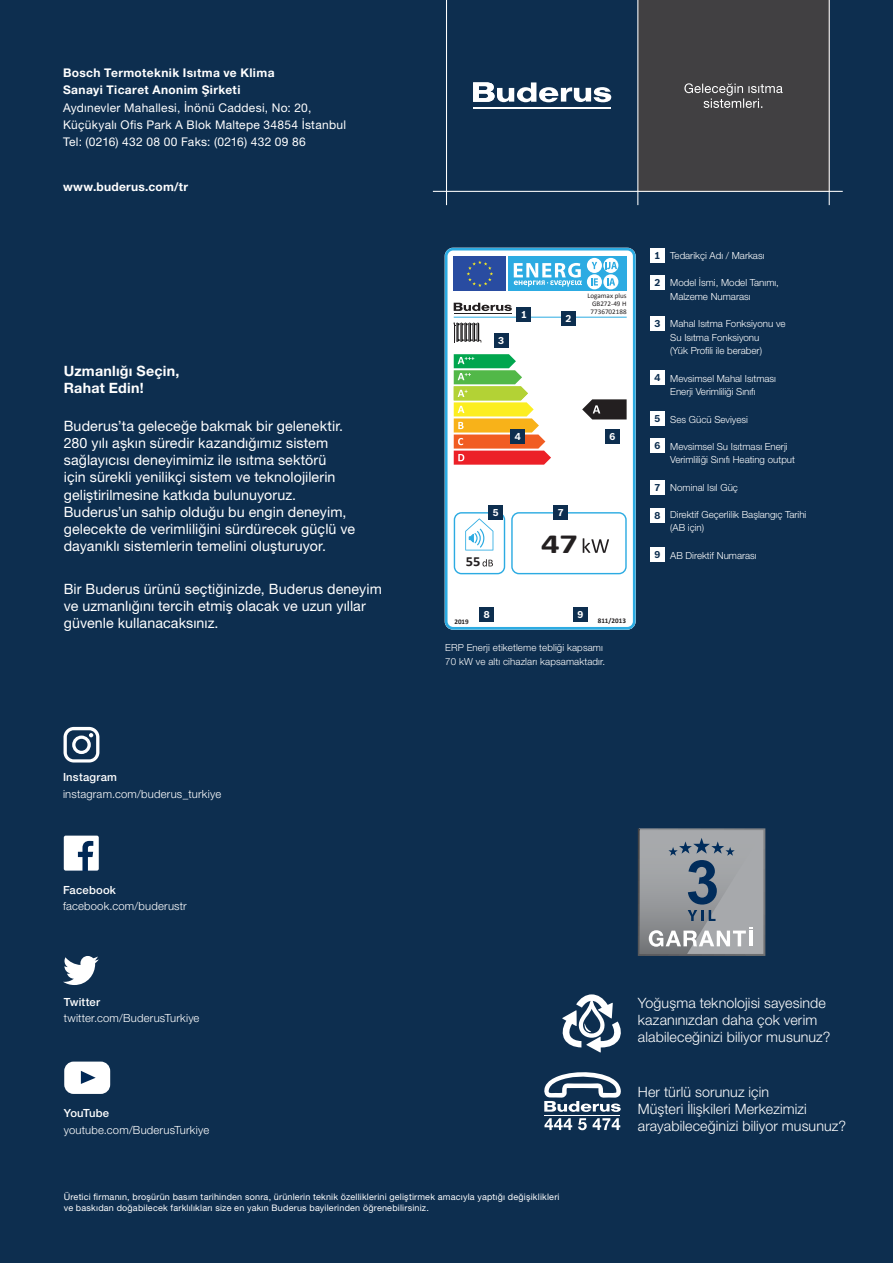
<style>
.page{position:relative;width:893px;height:1263px;background:#0d2e4f}
.page>*{position:absolute;margin:0;border:0;box-sizing:border-box;transform-origin:0 0}
.t1{font:700 27.9px "Calibri";color:#231f20;scale:1.31 1}
.t2{font:14.25px/17.1px "Helvetica Neue LT Pro";letter-spacing:.005em;color:#fff}
.t3{font:300 14.25px/17.1px "Helvetica Neue LT Pro";letter-spacing:.01em;color:#fff}
.t4{font:700 14.25px/17.1px "Helvetica Neue LT Pro";letter-spacing:.015em;color:#fff}
.t5{font:700 13.95px "Calibri";color:#231f20;scale:1.04 1}
.t6{font:12px/17.4px "Helvetica Neue LT Pro";letter-spacing:.025em;color:#fff}
.t7{font:700 12px/17.4px "Helvetica Neue LT Pro";letter-spacing:.03em;color:#fff}
.t8{font:300 11.25px "Helvetica Neue LT Pro";letter-spacing:.015em;color:#fff}
.t9{font:500 11.25px "Helvetica Neue LT Pro";letter-spacing:.02em;color:#fff}
.t10{font:500 11.25px "Helvetica Neue LT Pro";letter-spacing:-.02em;color:#fff}
.t11{font:300 9.75px/13.6px "Helvetica Neue LT Pro";color:#fff}
.t12{font:700 9.75px "Bosch Sans";color:#fff}
.t13{font:700 9.75px "Bosch Sans";color:#0d2e4f}
.t14{font:9px/10.5px "Helvetica Neue LT Pro";letter-spacing:.025em;color:#fff}
.t15{font:7.05px/7.8px "Calibri";color:#231f20;text-align:justify}
.t16{font:700 7.05px "Calibri";color:#231f20}
</style>
<div class="page">
<div style="left:638px;top:0;width:191px;height:191px;background:#414042"></div>
<hr style="left:473px;top:107px;width:137px;height:2px;background:#fff">
<svg style="left:473px;top:82px;width:138px;height:20px"></svg>
<hr style="left:446px;top:0;width:1px;height:205px;background:#fff">
<hr style="left:637px;top:0;width:1px;height:205px;background:#fff">
<hr style="left:433px;top:191px;width:410px;height:1px;background:#fff">
<hr style="left:829px;top:0;width:1px;height:205px;background:#fff">
<svg style="left:684px;top:83px;width:99px;height:25px"></svg>
<svg style="left:562px;top:994px;width:59px;height:58px"></svg>
<svg style="left:638px;top:828px;width:127px;height:128px;background:#969aa0"></svg>
<hr style="left:544px;top:1115px;width:76px;height:1px;background:#fff">
<svg style="left:544px;top:1072px;width:77px;height:40px"></svg>
<svg style="left:544px;top:1118px;width:28px;height:12px"></svg>
<svg style="left:578px;top:1118px;width:9px;height:12px"></svg>
<svg style="left:593px;top:1118px;width:27px;height:12px"></svg>
<svg style="left:445px;top:248px;width:191px;height:382px;background:#e6f1f7"></svg>
<svg style="left:465px;top:518px;width:28px;height:32px"></svg>
<div style="left:508px;top:257px;width:119px;height:34px;background:#2cabe2"></div>
<svg style="left:453px;top:323px;width:28px;height:20px"></svg>
<div style="left:587px;top:258px;width:15px;height:15px;background:#fff;border-radius:50%"></div>
<svg style="left:603px;top:258px;width:15px;height:15px"></svg>
<div style="left:587px;top:274px;width:15px;height:15px;background:#fff;border-radius:50%"></div>
<svg style="left:603px;top:274px;width:15px;height:15px"></svg>
<svg style="left:592px;top:262px;width:5px;height:7px"></svg>
<svg style="left:605px;top:262px;width:12px;height:7px"></svg>
<svg style="left:591px;top:278px;width:7px;height:7px"></svg>
<svg style="left:607px;top:278px;width:8px;height:7px"></svg>
<svg style="left:514px;top:263px;width:68px;height:24px"></svg>
<svg style="left:454px;top:354px;width:97px;height:111px;background:#d1b870"></svg>
<svg style="left:582px;top:399px;width:45px;height:20px"></svg>
<hr style="left:454px;top:313px;width:57px;height:1px;background:#231f20">
<svg style="left:454px;top:303px;width:58px;height:8px"></svg>
<div style="left:517px;top:307px;width:14px;height:15px;background:#0d2e4f"></div>
<div style="left:561px;top:311px;width:15px;height:15px;background:#0d2e4f"></div>
<div style="left:494px;top:333px;width:15px;height:15px;background:#0d2e4f"></div>
<div style="left:510px;top:429px;width:15px;height:14px;background:#0d2e4f"></div>
<div style="left:488px;top:505px;width:15px;height:15px;background:#0d2e4f"></div>
<div style="left:605px;top:429px;width:15px;height:14px;background:#0d2e4f"></div>
<div style="left:553px;top:505px;width:15px;height:15px;background:#0d2e4f"></div>
<div style="left:479px;top:607px;width:15px;height:15px;background:#0d2e4f"></div>
<div style="left:573px;top:607px;width:15px;height:15px;background:#0d2e4f"></div>
<div style="left:650px;top:248px;width:15px;height:15px;background:#fff"></div>
<div style="left:650px;top:275px;width:15px;height:15px;background:#fff"></div>
<div style="left:650px;top:316px;width:15px;height:15px;background:#fff"></div>
<div style="left:650px;top:370px;width:15px;height:15px;background:#fff"></div>
<div style="left:650px;top:411px;width:15px;height:15px;background:#fff"></div>
<div style="left:650px;top:438px;width:15px;height:15px;background:#fff"></div>
<div style="left:650px;top:480px;width:15px;height:15px;background:#fff"></div>
<div style="left:650px;top:508px;width:15px;height:15px;background:#fff"></div>
<div style="left:650px;top:547px;width:15px;height:15px;background:#fff"></div>
<svg style="left:64px;top:836px;width:35px;height:35px"></svg>
<svg style="left:63px;top:956px;width:36px;height:29px"></svg>
<svg style="left:64px;top:727px;width:35px;height:35px"></svg>
<div style="left:64px;top:1061px;width:46px;height:33px;background:#fff;border-radius:9px"></div>
<svg style="left:81px;top:1071px;width:15px;height:13px"></svg>
<p class="t7" style="left:63px;top:63px;width:213px">Bosch Termoteknik Isıtma ve Klima<br>Sanayi Ticaret Anonim Şirketi</p>
<p class="t6" style="left:63px;top:98px;width:285px">Aydınevler Mahallesi, İnönü Caddesi, No: 20,<br>Küçükyalı Ofis Park A Blok Maltepe 34854 İstanbul<br>Tel: (0216) 432 08 00 Faks: (0216) 432 09 86</p>
<p class="t7" style="left:63px;top:178px;width:127px">www.buderus.com/tr</p>
<p class="t4" style="left:64px;top:361px;width:117px">Uzmanlığı Seçin,<br>Rahat Edin!</p>
<p class="t2" style="left:64px;top:417px;width:293px">Buderus’ta geleceğe bakmak bir gelenektir.<br>280 yılı aşkın süredir kazandığımız sistem sağlayıcısı deneyimimiz ile ısıtma sektörü<br>için sürekli yenilikçi sistem ve teknolojilerin geliştirilmesine katkıda bulunuyoruz.<br>Buderus’un sahip olduğu bu engin deneyim, gelecekte de verimliliğini sürdürecek güçlü ve dayanıklı sistemlerin temelini oluşturuyor.</p>
<p class="t2" style="left:64px;top:580px;width:320px">Bir Buderus ürünü seçtiğinizde, Buderus deneyim ve uzmanlığını tercih etmiş olacak ve uzun yıllar güvenle kullanacaksınız.</p>
<p class="t12" style="left:498px;top:334px;width:7px">3</p>
<p class="t12" style="left:521px;top:307px;width:7px">1</p>
<p class="t12" style="left:565px;top:311px;width:7px">2</p>
<p class="t15" style="left:591px;top:291px;width:38px;text-indent:-3px">Logamax plus GB272-49 H 7736702188</p>
<p class="t12" style="left:515px;top:429px;width:7px">4</p>
<p class="t12" style="left:493px;top:505px;width:7px">5</p>
<p class="t5" style="left:466px;top:553px;width:16px">55</p>
<p class="t12" style="left:558px;top:505px;width:7px">7</p>
<h1 class="t1" style="left:541px;top:526px;width:30px">47</h1>
<p class="t12" style="left:610px;top:429px;width:7px">6</p>
<p class="t12" style="left:484px;top:607px;width:7px">8</p>
<p class="t12" style="left:578px;top:607px;width:7px">9</p>
<p class="t16" style="left:454px;top:617px;width:16px">2019</p>
<p class="t16" style="left:598px;top:616px;width:30px">811/2013</p>
<p class="t11" style="left:445px;top:641px;width:161px">ERP Enerji etiketleme tebliği kapsamı<br>70 kW ve altı cihazları kapsamaktadır.</p>
<p class="t13" style="left:654px;top:248px;width:7px">1</p>
<p class="t13" style="left:654px;top:275px;width:7px">2</p>
<p class="t13" style="left:654px;top:316px;width:7px">3</p>
<p class="t13" style="left:654px;top:370px;width:7px">4</p>
<p class="t13" style="left:654px;top:411px;width:7px">5</p>
<p class="t13" style="left:654px;top:438px;width:7px">6</p>
<p class="t13" style="left:654px;top:480px;width:7px">7</p>
<p class="t13" style="left:654px;top:508px;width:7px">8</p>
<p class="t13" style="left:654px;top:548px;width:7px">9</p>
<p class="t11" style="left:670px;top:249px;width:96px">Tedarikçi Adı / Markası</p>
<p class="t11" style="left:670px;top:276px;width:110px">Model İsmi, Model Tanımı,<br>Malzeme Numarası</p>
<p class="t11" style="left:670px;top:317px;width:117px">Mahal Isıtma Fonksiyonu ve<br>Su Isıtma Fonksiyonu<br>(Yük Profili ile beraber)</p>
<p class="t11" style="left:670px;top:371px;width:107px">Mevsimsel Mahal Isıtması<br>Enerji Verimliliği Sınıfı</p>
<p class="t11" style="left:670px;top:412px;width:79px">Ses Gücü Seviyesi</p>
<p class="t11" style="left:670px;top:439px;width:126px">Mevsimsel Su Isıtması Enerji<br>Verimliliği Sınıfı Heating output</p>
<p class="t11" style="left:670px;top:480px;width:69px">Nominal Isıl Güç</p>
<p class="t11" style="left:670px;top:507px;width:138px">Direktif Geçerlilik Başlangıç Tarihi (AB için)</p>
<p class="t11" style="left:670px;top:548px;width:88px">AB Direktif Numarası</p>
<p class="t9" style="left:63px;top:771px;width:55px">Instagram</p>
<p class="t8" style="left:63px;top:787px;width:160px">instagram.com/buderus_turkiye</p>
<p class="t9" style="left:63px;top:883px;width:54px">Facebook</p>
<p class="t8" style="left:63px;top:899px;width:125px">facebook.com/buderustr</p>
<p class="t9" style="left:64px;top:995px;width:38px">Twitter</p>
<p class="t8" style="left:64px;top:1011px;width:137px">twitter.com/BuderusTurkiye</p>
<p class="t10" style="left:64px;top:1106px;width:47px">YouTube</p>
<p class="t8" style="left:64px;top:1123px;width:147px">youtube.com/BuderusTurkiye</p>
<p class="t14" style="left:64px;top:1191px;width:497px">Üretici firmanın, broşürün basım tarihinden sonra, ürünlerin teknik özelliklerini geliştirmek amacıyla yaptığı değişiklikleri ve baskıdan doğabilecek farklılıkları size en yakın Buderus bayilerinden öğrenebilirsiniz.</p>
<p class="t3" style="left:638px;top:994px;width:194px">Yoğuşma teknolojisi sayesinde kazanınızdan daha çok verim alabileceğinizi biliyor musunuz?</p>
<p class="t3" style="left:638px;top:1083px;width:210px">Her türlü sorunuz için<br>Müşteri İlişkileri Merkezimizi arayabileceğinizi biliyor musunuz?</p>
</div>
